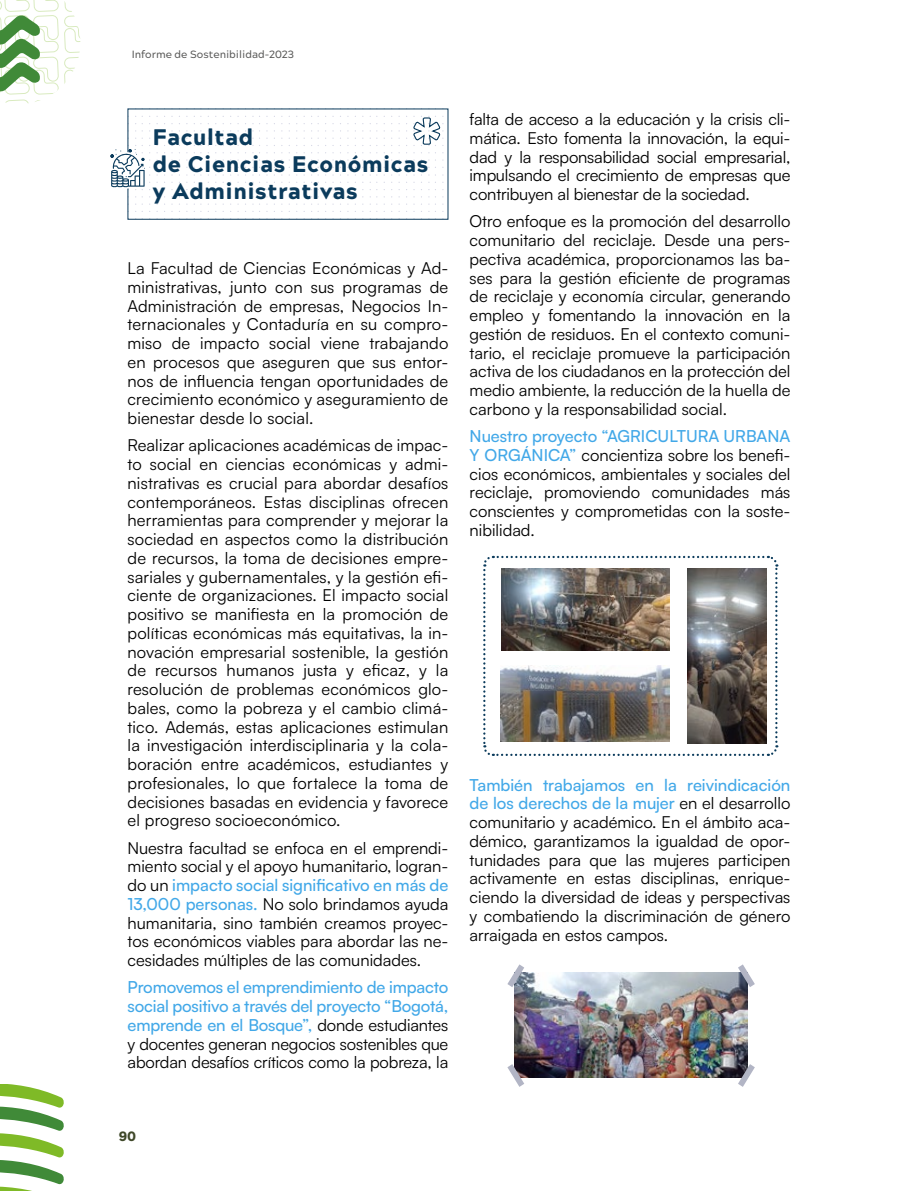
<style>
.page{position:relative;width:918px;height:1191px;background:#fff}
.page>*{position:absolute;margin:0;border:0;box-sizing:border-box;transform-origin:0 0}
.t1{font:900 22.5px/27px "Acherus Grotesque";letter-spacing:.025em;color:#0b3b5c}
.t2{font:16.5px/18.8px "Satoshi";color:#000;text-align:justify}
.t3{font:500 16.5px/18.8px "Satoshi";letter-spacing:-.01em;color:#42a8e8;text-align:justify}
.t4{font:900 13.5px "Acherus Grotesque";color:#3f4829}
.t5{font:500 10.5px "Acherus Grotesque";color:#575756}
.s1{font-weight:500;color:#42a8e8}
.s2{font-weight:400;color:#000}
</style>
<div class="page">
<div style="left:127px;top:108px;width:321px;height:112px;border:1px solid #0b3b5c"></div>
<svg style="left:406px;top:116px;width:38px;height:30px"></svg>
<img style="left:514px;top:973px;width:233px;height:104px">
<svg style="left:110px;top:145px;width:40px;height:45px"></svg>
<svg style="left:507px;top:964px;width:17px;height:23px"></svg>
<svg style="left:738px;top:1064px;width:17px;height:23px"></svg>
<svg style="left:738px;top:964px;width:17px;height:23px"></svg>
<svg style="left:507px;top:1064px;width:17px;height:23px"></svg>
<img style="left:483px;top:555px;width:296px;height:201px">
<svg style="left:5px;top:100px;width:35px;height:4px"></svg>
<svg style="left:0;top:0;width:80px;height:94px"></svg>
<svg style="left:0;top:1084px;width:64px;height:107px"></svg>
<p class="t5" style="left:132px;top:45px;width:164px">Informe de Sostenibilidad-2023</p>
<h1 class="t1" style="left:153px;top:123px;width:277px">Facultad<br>de Ciencias Económicas y Administrativas</h1>
<p class="t2" style="left:128px;top:258px;width:322px">La Facultad de Ciencias Económicas y Ad&shy;ministrativas, junto con sus programas de Administración de empresas, Negocios In&shy;ternacionales y Contaduría en su compro&shy;miso de impacto social viene trabajando en procesos que aseguren que sus entor&shy;nos de influencia tengan oportunidades de crecimiento económico y aseguramiento de bienestar desde lo social.</p>
<p class="t2" style="left:128px;top:435px;width:322px">Realizar aplicaciones académicas de impac&shy;to social en ciencias económicas y admi&shy;nistrativas es crucial para abordar desafíos contemporáneos. Estas disciplinas ofrecen herramientas para comprender y mejorar la sociedad en aspectos como la distribución de recursos, la toma de decisiones empre&shy;sariales y gubernamentales, y la gestión efi&shy;ciente de organizaciones. El impacto social positivo se manifiesta en la promoción de políticas económicas más equitativas, la in&shy;novación empresarial sostenible, la gestión de recursos humanos justa y eficaz, y la resolución de problemas económicos glo&shy;bales, como la pobreza y el cambio climá&shy;tico. Además, estas aplicaciones estimulan la investigación interdisciplinaria y la cola&shy;boración entre académicos, estudiantes y profesionales, lo que fortalece la toma de decisiones basadas en evidencia y favorece el progreso socioeconómico.</p>
<p class="t2" style="left:128px;top:837px;width:322px">Nuestra facultad se enfoca en el emprendi&shy;miento social y el apoyo humanitario, logran&shy;do un <span class="s1">impacto social significativo en más de 13,000 personas.</span> No solo brindamos ayuda humanitaria, sino también creamos proyec&shy;tos económicos viables para abordar las ne&shy;cesidades múltiples de las comunidades.</p>
<p class="t3" style="left:128px;top:977px;width:322px">Promovemos el emprendimiento de impacto social positivo a través del proyecto “Bogotá, emprende en el Bosque”, <span class="s2">donde estudiantes y docentes generan negocios sostenibles que abordan desafíos críticos como la pobreza, la</span></p>
<p class="t2" style="left:470px;top:109px;width:322px">falta de acceso a la educación y la crisis cli&shy;mática. Esto fomenta la innovación, la equi&shy;dad y la responsabilidad social empresarial, impulsando el crecimiento de empresas que contribuyen al bienestar de la sociedad.</p>
<p class="t2" style="left:470px;top:211px;width:322px">Otro enfoque es la promoción del desarrollo comunitario del reciclaje. Desde una pers&shy;pectiva académica, proporcionamos las ba&shy;ses para la gestión eficiente de programas de reciclaje y economía circular, generando empleo y fomentando la innovación en la gestión de residuos. En el contexto comuni&shy;tario, el reciclaje promueve la participación activa de los ciudadanos en la protección del medio ambiente, la reducción de la huella de carbono y la responsabilidad social.</p>
<p class="t2" style="left:470px;top:426px;width:322px"><span class="s1">Nuestro proyecto “AGRICULTURA URBANA Y ORGÁNICA”</span> concientiza sobre los benefi&shy;cios económicos, ambientales y sociales del reciclaje, promoviendo comunidades más conscientes y comprometidas con la soste&shy;nibilidad.</p>
<p class="t2" style="left:470px;top:774px;width:322px"><span class="s1">También trabajamos en la reivindicación de los derechos de la mujer</span> en el desarrollo comunitario y académico. En el ámbito aca&shy;démico, garantizamos la igualdad de opor&shy;tunidades para que las mujeres participen activamente en estas disciplinas, enrique&shy;ciendo la diversidad de ideas y perspectivas y combatiendo la discriminación de género arraigada en estos campos.</p>
<p class="t4" style="left:119px;top:1124px;width:19px">90</p>
</div>
